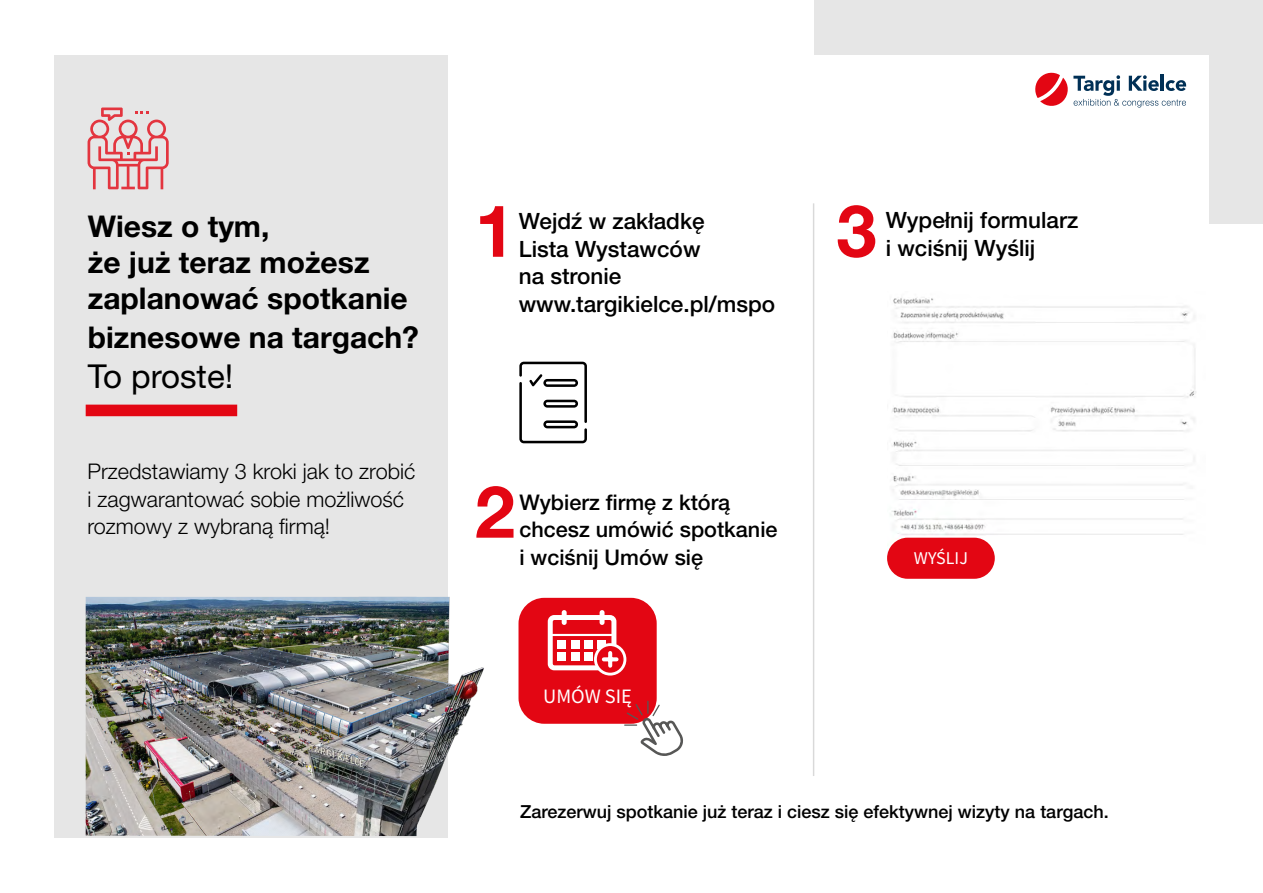
<style>
.page{position:relative;width:1263px;height:893px;background:#fff}
.page>*{position:absolute;margin:0;border:0;box-sizing:border-box;transform-origin:0 0}
.t1{font:700 72.3px "Helvetica Neue LT Pro";color:#e30613}
.t2{font:33px "Helvetica Neue LT Pro";color:#000}
.t3{font:700 30px/36px "Helvetica Neue LT Pro";color:#000}
.t4{font:500 22.5px/27.6px "Helvetica Neue LT Pro";color:#000}
.t5{font:300 21.6px/27.6px "Helvetica Neue LT Pro";color:#000}
.t6{font:500 21.6px/27.6px "Helvetica Neue LT Pro";color:#000}
.t7{font:20.4px "Source Sans Pro";color:#fff}
.t8{font:500 18px "Helvetica Neue LT Pro";color:#000}
.t9{font:18px "Source Sans Pro";color:#fff}
</style>
<div class="page">
<div style="left:814px;top:0;width:449px;height:224px;background:#e6e6e6"></div>
<div style="left:54px;top:55px;width:395px;height:783px;background:#e6e6e6"></div>
<div style="left:449px;top:55px;width:760px;height:785px;background:#fff"></div>
<div style="left:86px;top:405px;width:151px;height:11px;background:#e30613"></div>
<svg style="left:1035px;top:72px;width:151px;height:36px"></svg>
<svg style="left:88px;top:108px;width:81px;height:81px"></svg>
<hr style="left:813px;top:203px;width:1px;height:573px;background:#000">
<div style="left:518px;top:598px;width:139px;height:126px;background:#e30613;border-radius:26px"></div>
<div style="left:548px;top:615px;width:68px;height:55px;border:5px solid #fff;border-radius:4px"></div>
<div style="left:562px;top:610px;width:5px;height:15px;background:#fff;border-radius:2px"></div>
<hr style="left:600px;top:610px;width:4px;height:15px;background:#fff;border-radius:2px">
<hr style="left:550px;top:634px;width:64px;height:2px;background:#fff">
<div style="left:557px;top:640px;width:9px;height:9px;background:#fff"></div>
<div style="left:570px;top:640px;width:9px;height:9px;background:#fff"></div>
<div style="left:584px;top:640px;width:9px;height:9px;background:#fff"></div>
<div style="left:597px;top:640px;width:9px;height:9px;background:#fff"></div>
<div style="left:557px;top:652px;width:9px;height:9px;background:#fff"></div>
<div style="left:570px;top:652px;width:9px;height:9px;background:#fff"></div>
<div style="left:584px;top:652px;width:9px;height:9px;background:#fff"></div>
<svg style="left:595px;top:645px;width:30px;height:29px"></svg>
<div style="left:594px;top:643px;width:32px;height:32px;border:3px solid #fff;border-radius:50%"></div>
<svg style="left:608px;top:653px;width:4px;height:13px"></svg>
<svg style="left:604px;top:657px;width:12px;height:4px"></svg>
<svg style="left:624px;top:701px;width:59px;height:55px"></svg>
<img style="left:888px;top:297px;width:308px;height:257px">
<div style="left:887px;top:538px;width:108px;height:41px;background:#e30613;border-radius:21px"></div>
<svg style="left:519px;top:362px;width:68px;height:81px"></svg>
<img style="left:86px;top:597px;width:273px;height:239px">
<img style="left:359px;top:597px;width:125px;height:241px">
<h3 class="t3" style="left:88px;top:207px;width:321px">Wiesz o tym,<br>że już teraz możesz zaplanować spotkanie</h3>
<h3 class="t3" style="left:88px;top:319px;width:333px">biznesowe na targach?</h3>
<h2 class="t2" style="left:88px;top:356px;width:147px">To proste!</h2>
<p class="t5" style="left:88px;top:457px;width:329px">Przedstawiamy 3 kroki jak to zrobić i zagwarantować sobie możliwość rozmowy z wybraną firmą!</p>
<h1 class="t1" style="left:836px;top:186px;width:42px">3</h1>
<h1 class="t1" style="left:475px;top:186px;width:42px">1</h1>
<p class="t4" style="left:886px;top:206px;width:194px">Wypełnij formularz i wciśnij Wyślij</p>
<p class="t4" style="left:519px;top:207px;width:258px">Wejdź w zakładkę<br>Lista Wystawców<br>na stronie www.targikielce.pl/mspo</p>
<h1 class="t1" style="left:475px;top:467px;width:42px">2</h1>
<p class="t6" style="left:519px;top:488px;width:260px">Wybierz firmę z którą chcesz umówić spotkanie i wciśnij Umów się</p>
<p class="t7" style="left:543px;top:683px;width:90px">UMÓW SIĘ</p>
<p class="t9" style="left:914px;top:547px;width:56px">WYŚLIJ</p>
<p class="t8" style="left:520px;top:801px;width:590px">Zarezerwuj spotkanie już teraz i ciesz się efektywnej wizyty na targach.</p>
</div>
